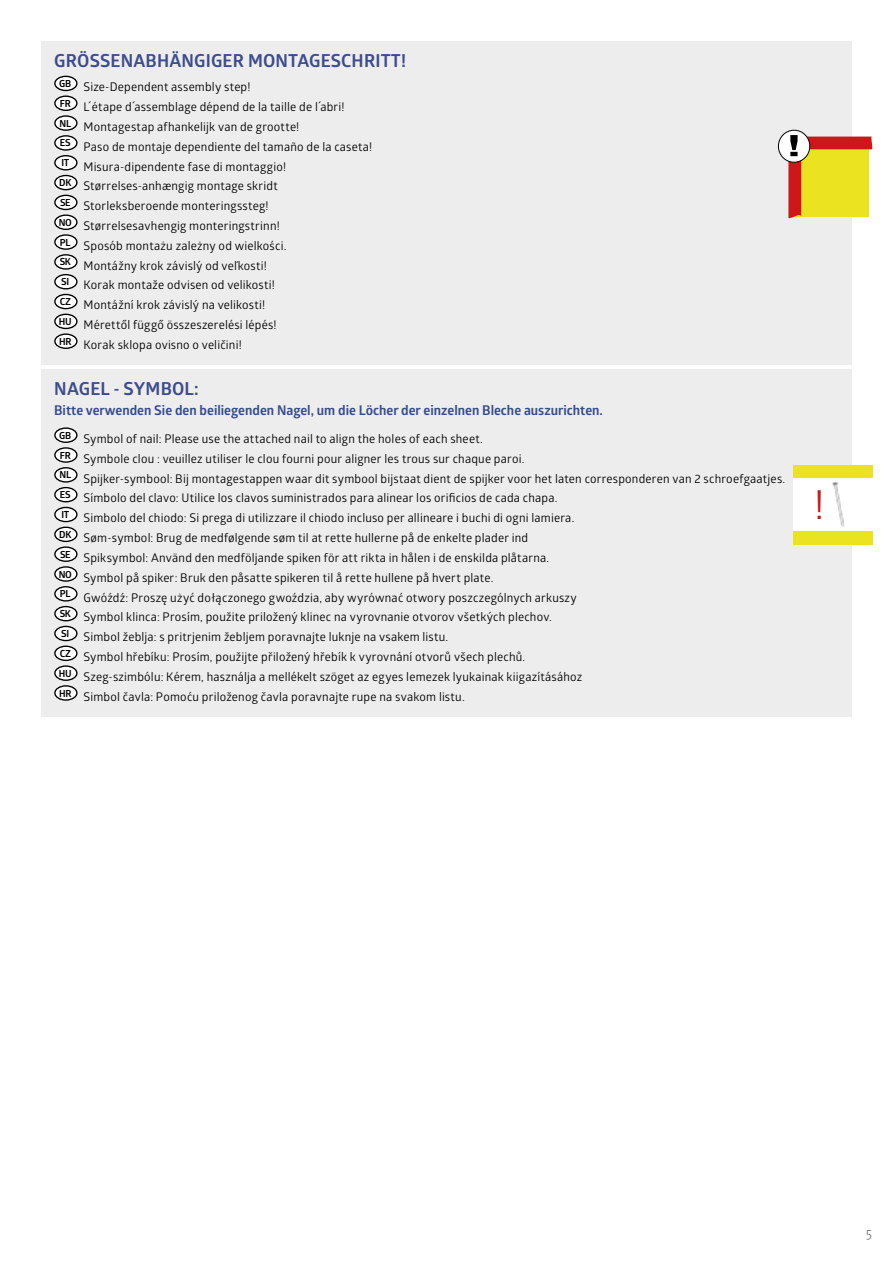
<style>
.page{position:relative;width:893px;height:1263px;background:#fff}
.page>*{position:absolute;margin:0;border:0;box-sizing:border-box;transform-origin:0 0}
.t1{font:40.05px "Glober";color:#cd1719}
.t2{font:700 18px "Glober";letter-spacing:.01em;color:#3d4c8d}
.t3{font:700 13.5px "Glober";color:#374c8d}
.t4{font:300 13.5px "The Sans";color:#706f6f}
.t5{font:12px/19.8px "Glober";letter-spacing:.015em;color:#000}
</style>
<div class="page">
<div style="left:41px;top:41px;width:811px;height:44px;background:#ededed"></div>
<div style="left:41px;top:70px;width:811px;height:37px;background:#ededed"></div>
<div style="left:41px;top:90px;width:811px;height:37px;background:#ededed"></div>
<div style="left:41px;top:109px;width:811px;height:38px;background:#ededed"></div>
<div style="left:41px;top:129px;width:811px;height:38px;background:#ededed"></div>
<div style="left:41px;top:149px;width:811px;height:37px;background:#ededed"></div>
<div style="left:41px;top:169px;width:811px;height:37px;background:#ededed"></div>
<div style="left:41px;top:189px;width:811px;height:37px;background:#ededed"></div>
<div style="left:41px;top:208px;width:811px;height:38px;background:#ededed"></div>
<div style="left:41px;top:228px;width:811px;height:38px;background:#ededed"></div>
<div style="left:41px;top:248px;width:811px;height:38px;background:#ededed"></div>
<div style="left:41px;top:268px;width:811px;height:37px;background:#ededed"></div>
<div style="left:41px;top:288px;width:811px;height:37px;background:#ededed"></div>
<div style="left:41px;top:308px;width:811px;height:37px;background:#ededed"></div>
<div style="left:41px;top:327px;width:811px;height:38px;background:#ededed"></div>
<div style="left:41px;top:370px;width:811px;height:43px;background:#ededed"></div>
<div style="left:41px;top:392px;width:811px;height:39px;background:#ededed"></div>
<div style="left:41px;top:421px;width:811px;height:38px;background:#ededed"></div>
<div style="left:41px;top:441px;width:811px;height:38px;background:#ededed"></div>
<div style="left:41px;top:461px;width:811px;height:38px;background:#ededed"></div>
<div style="left:41px;top:481px;width:811px;height:37px;background:#ededed"></div>
<div style="left:41px;top:501px;width:811px;height:37px;background:#ededed"></div>
<div style="left:41px;top:521px;width:811px;height:37px;background:#ededed"></div>
<div style="left:41px;top:540px;width:811px;height:38px;background:#ededed"></div>
<div style="left:41px;top:560px;width:811px;height:38px;background:#ededed"></div>
<div style="left:41px;top:580px;width:811px;height:37px;background:#ededed"></div>
<div style="left:41px;top:600px;width:811px;height:37px;background:#ededed"></div>
<div style="left:41px;top:620px;width:811px;height:37px;background:#ededed"></div>
<div style="left:41px;top:640px;width:811px;height:37px;background:#ededed"></div>
<div style="left:41px;top:659px;width:811px;height:38px;background:#ededed"></div>
<div style="left:41px;top:679px;width:811px;height:38px;background:#ededed"></div>
<div style="left:55px;top:76px;width:22px;height:14px;background:#fff;border-radius:50%"></div>
<div style="left:54px;top:76px;width:24px;height:15px;border:1px solid #000;border-radius:50%"></div>
<svg style="left:55px;top:96px;width:22px;height:14px"></svg>
<div style="left:54px;top:95px;width:24px;height:16px;border:1px solid #000;border-radius:50%"></div>
<svg style="left:55px;top:116px;width:22px;height:14px"></svg>
<div style="left:54px;top:115px;width:24px;height:16px;border:1px solid #000;border-radius:50%"></div>
<svg style="left:55px;top:136px;width:22px;height:14px"></svg>
<div style="left:54px;top:135px;width:24px;height:16px;border:1px solid #000;border-radius:50%"></div>
<div style="left:55px;top:156px;width:22px;height:14px;background:#fff;border-radius:50%"></div>
<div style="left:54px;top:155px;width:24px;height:15px;border:1px solid #000;border-radius:50%"></div>
<div style="left:55px;top:175px;width:22px;height:15px;background:#fff;border-radius:50%"></div>
<div style="left:54px;top:175px;width:24px;height:15px;border:1px solid #000;border-radius:50%"></div>
<div style="left:55px;top:195px;width:22px;height:14px;background:#fff;border-radius:50%"></div>
<div style="left:54px;top:195px;width:24px;height:15px;border:1px solid #000;border-radius:50%"></div>
<svg style="left:55px;top:215px;width:22px;height:14px"></svg>
<div style="left:54px;top:214px;width:24px;height:16px;border:1px solid #000;border-radius:50%"></div>
<svg style="left:55px;top:235px;width:22px;height:14px"></svg>
<div style="left:54px;top:234px;width:24px;height:16px;border:1px solid #000;border-radius:50%"></div>
<svg style="left:55px;top:255px;width:22px;height:14px"></svg>
<div style="left:54px;top:254px;width:24px;height:16px;border:1px solid #000;border-radius:50%"></div>
<div style="left:55px;top:275px;width:22px;height:14px;background:#fff;border-radius:50%"></div>
<div style="left:54px;top:274px;width:24px;height:15px;border:1px solid #000;border-radius:50%"></div>
<div style="left:55px;top:294px;width:22px;height:15px;background:#fff;border-radius:50%"></div>
<div style="left:54px;top:294px;width:24px;height:15px;border:1px solid #000;border-radius:50%"></div>
<div style="left:55px;top:314px;width:22px;height:14px;background:#fff;border-radius:50%"></div>
<div style="left:54px;top:314px;width:24px;height:15px;border:1px solid #000;border-radius:50%"></div>
<svg style="left:55px;top:334px;width:22px;height:14px"></svg>
<div style="left:54px;top:333px;width:24px;height:16px;border:1px solid #000;border-radius:50%"></div>
<svg style="left:55px;top:428px;width:22px;height:14px"></svg>
<div style="left:54px;top:427px;width:24px;height:16px;border:1px solid #000;border-radius:50%"></div>
<svg style="left:55px;top:448px;width:22px;height:14px"></svg>
<div style="left:54px;top:447px;width:24px;height:16px;border:1px solid #000;border-radius:50%"></div>
<svg style="left:55px;top:468px;width:22px;height:14px"></svg>
<div style="left:54px;top:467px;width:24px;height:16px;border:1px solid #000;border-radius:50%"></div>
<div style="left:55px;top:488px;width:22px;height:14px;background:#fff;border-radius:50%"></div>
<div style="left:54px;top:487px;width:24px;height:15px;border:1px solid #000;border-radius:50%"></div>
<div style="left:55px;top:507px;width:22px;height:15px;background:#fff;border-radius:50%"></div>
<div style="left:54px;top:507px;width:24px;height:15px;border:1px solid #000;border-radius:50%"></div>
<div style="left:55px;top:527px;width:22px;height:14px;background:#fff;border-radius:50%"></div>
<div style="left:54px;top:527px;width:24px;height:15px;border:1px solid #000;border-radius:50%"></div>
<svg style="left:55px;top:547px;width:22px;height:14px"></svg>
<div style="left:54px;top:546px;width:24px;height:16px;border:1px solid #000;border-radius:50%"></div>
<svg style="left:55px;top:567px;width:22px;height:14px"></svg>
<div style="left:54px;top:566px;width:24px;height:16px;border:1px solid #000;border-radius:50%"></div>
<svg style="left:55px;top:587px;width:22px;height:14px"></svg>
<div style="left:54px;top:586px;width:24px;height:16px;border:1px solid #000;border-radius:50%"></div>
<div style="left:55px;top:607px;width:22px;height:14px;background:#fff;border-radius:50%"></div>
<div style="left:54px;top:606px;width:24px;height:15px;border:1px solid #000;border-radius:50%"></div>
<div style="left:55px;top:626px;width:22px;height:14px;background:#fff;border-radius:50%"></div>
<div style="left:54px;top:626px;width:24px;height:15px;border:1px solid #000;border-radius:50%"></div>
<svg style="left:55px;top:646px;width:22px;height:14px"></svg>
<div style="left:54px;top:645px;width:24px;height:16px;border:1px solid #000;border-radius:50%"></div>
<svg style="left:55px;top:666px;width:22px;height:14px"></svg>
<div style="left:54px;top:665px;width:24px;height:16px;border:1px solid #000;border-radius:50%"></div>
<svg style="left:55px;top:686px;width:22px;height:14px"></svg>
<div style="left:54px;top:685px;width:24px;height:16px;border:1px solid #000;border-radius:50%"></div>
<svg style="left:778px;top:130px;width:32px;height:32px"></svg>
<div style="left:778px;top:130px;width:32px;height:33px;border:1px solid #0a0a0a;border-radius:50%"></div>
<svg style="left:788px;top:135px;width:85px;height:84px"></svg>
<div style="left:793px;top:465px;width:79px;height:79px;background:#ebe320"></div>
<div style="left:793px;top:478px;width:79px;height:53px;background:#fff"></div>
<img style="left:832px;top:482px;width:12px;height:45px">
<h2 class="t2" style="left:54px;top:48px;width:353px">GRÖSSENABHÄNGIGER MONTAGESCHRITT!</h2>
<p class="t5" style="left:59px;top:76px;width:315px"><sup>GB</sup> Size-Dependent assembly step!<br><sup>FR</sup> L´étape d´assemblage dépend de la taille de l´abri!<br><sup>NL</sup> Montagestap afhankelijk van de grootte!<br><sup>ES</sup> Paso de montaje dependiente del tamaño de la caseta!<br><sup>IT</sup> Misura-dipendente fase di montaggio!<br><sup>DK</sup> Størrelses-anhængig montage skridt<br><sup>SE</sup> Storleksberoende monteringssteg!<br><sup>NO</sup> Størrelsesavhengig monteringstrinn!<br><sup>PL</sup> Sposób montażu zależny od wielkości.<br><sup>SK</sup> Montážny krok závislý od veľkosti!<br><sup>SI</sup> Korak montaže odvisen od velikosti!<br><sup>CZ</sup> Montážní krok závislý na velikosti!<br><sup>HU</sup> Mérettől függő összeszerelési lépés!<br><sup>HR</sup> Korak sklopa ovisno o veličini!</p>
<h2 class="t2" style="left:54px;top:376px;width:146px">NAGEL - SYMBOL:</h2>
<p class="t3" style="left:54px;top:400px;width:550px">Bitte verwenden Sie den beiliegenden Nagel, um die Löcher der einzelnen Bleche auszurichten.</p>
<p class="t5" style="left:59px;top:428px;width:728px"><sup>GB</sup> Symbol of nail: Please use the attached nail to align the holes of each sheet.<br><sup>FR</sup> Symbole clou : veuillez utiliser le clou fourni pour aligner les trous sur chaque paroi.<br><sup>NL</sup> Spijker-symbool: Bij montagestappen waar dit symbool bijstaat dient de spijker voor het laten corresponderen van 2 schroefgaatjes.<br><sup>ES</sup> Símbolo del clavo: Utilice los clavos suministrados para alinear los orificios de cada chapa.<br><sup>IT</sup> Simbolo del chiodo: Si prega di utilizzare il chiodo incluso per allineare i buchi di ogni lamiera.<br><sup>DK</sup> Søm-symbol: Brug de medfølgende søm til at rette hullerne på de enkelte plader ind<br><sup>SE</sup> Spiksymbol: Använd den medföljande spiken för att rikta in hålen i de enskilda plåtarna.<br><sup>NO</sup> Symbol på spiker: Bruk den påsatte spikeren til å rette hullene på hvert plate.<br><sup>PL</sup> Gwóźdź: Proszę użyć dołączonego gwoździa, aby wyrównać otwory poszczególnych arkuszy<br><sup>SK</sup> Symbol klinca: Prosím, použite priložený klinec na vyrovnanie otvorov všetkých plechov.<br><sup>SI</sup> Simbol žeblja: s pritrjenim žebljem poravnajte luknje na vsakem listu.<br><sup>CZ</sup> Symbol hřebíku: Prosím, použijte přiložený hřebík k vyrovnání otvorů všech plechů.<br><sup>HU</sup> Szeg-szimbólu: Kérem, használja a mellékelt szöget az egyes lemezek lyukainak kiigazításához<br><sup>HR</sup> Simbol čavla: Pomoću priloženog čavla poravnajte rupe na svakom listu.</p>
<h1 class="t1" style="left:814px;top:476px;width:12px">!</h1>
<p class="t4" style="left:866px;top:1221px;width:8px">5</p>
</div>
